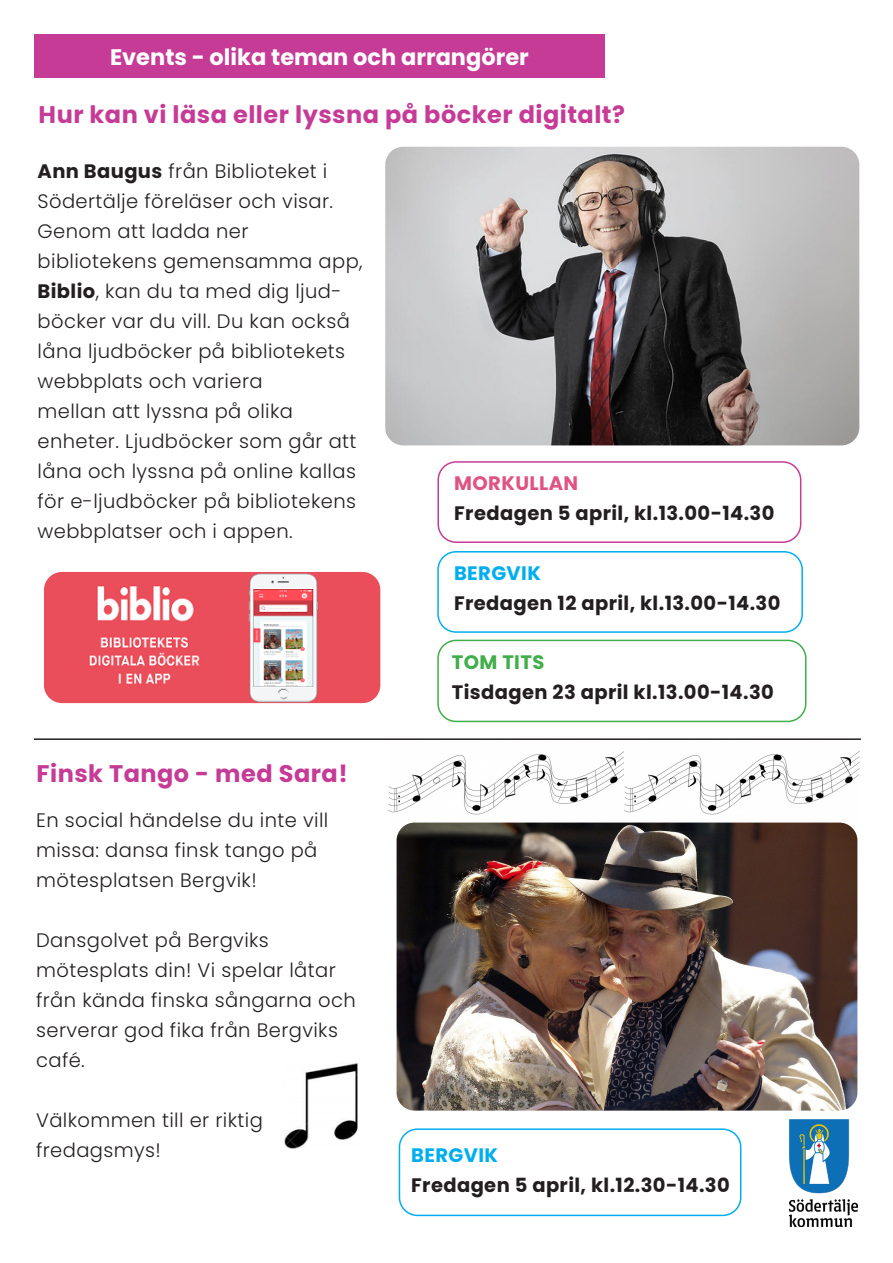
<style>
.page{position:relative;width:893px;height:1263px;background:#fff}
.page>*{position:absolute;margin:0;border:0;box-sizing:border-box;transform-origin:0 0}
.t1{font:700 24px "Poppins Latin";letter-spacing:.02em;color:#c53b96}
.t2{font:700 22.5px "Poppins Latin";color:#fff}
.t3{font:300 19.5px/30px "Poppins Latin";letter-spacing:.02em;color:#231f20}
.t4{font:700 19.5px/30px "Poppins Latin";letter-spacing:.02em;color:#231f20}
.s1{font-weight:700}
.s2{color:#df5383}
.s3{color:#00aeef}
.s4{color:#40ae49}
</style>
<div class="page">
<img style="left:388px;top:751px;width:472px;height:64px">
<img style="left:790px;top:1120px;width:67px;height:106px">
<div style="left:34px;top:34px;width:571px;height:44px;background:#c53b96"></div>
<div style="left:437px;top:461px;width:364px;height:82px;border:2px solid #c53b96;border-radius:18px"></div>
<div style="left:437px;top:640px;width:369px;height:82px;border:2px solid #40ae49;border-radius:18px"></div>
<img style="left:385px;top:147px;width:474px;height:298px">
<img style="left:44px;top:572px;width:336px;height:131px">
<hr style="left:34px;top:738px;width:827px;height:2px;background:#231f20">
<div style="left:399px;top:1128px;width:342px;height:88px;border:2px solid #00aeef;border-radius:18px"></div>
<img style="left:397px;top:822px;width:460px;height:288px">
<img style="left:285px;top:1063px;width:73px;height:86px">
<div style="left:437px;top:551px;width:366px;height:82px;border:2px solid #00aeef;border-radius:18px"></div>
<p class="t2" style="left:110px;top:42px;width:420px">Events - olika teman och arrangörer</p>
<p class="t1" style="left:39px;top:98px;width:588px">Hur kan vi läsa eller lyssna på böcker digitalt?</p>
<p class="t3" style="left:38px;top:157px;width:326px"><span class="s1">Ann Baugus</span> från Biblioteket i<br>Södertälje föreläser och visar.<br>Genom att ladda ner bibliotekens gemensamma app,<br><span class="s1">Biblio</span>, kan du ta med dig ljud&shy;böcker var du vill. Du kan också låna ljudböcker på bibliotekets webbplats och variera</p>
<p class="t3" style="left:38px;top:397px;width:257px">mellan att lyssna på olika</p>
<p class="t3" style="left:38px;top:427px;width:320px;text-align:justify">enheter. Ljudböcker som går att låna och lyssna på online kallas för e-ljudböcker på bibliotekens webbplatser och i appen.</p>
<p class="t1" style="left:37px;top:758px;width:313px">Finsk Tango - med Sara!</p>
<p class="t3" style="left:36px;top:805px;width:294px">En social händelse du inte vill missa: dansa finsk tango på</p>
<p class="t3" style="left:36px;top:865px;width:222px">mötesplatsen Bergvik!</p>
<p class="t3" style="left:36px;top:925px;width:321px">Dansgolvet på Bergviks mötesplats din! Vi spelar låtar från kända finska sångarna och serverar god fika från Bergviks café.</p>
<p class="t3" style="left:36px;top:1105px;width:228px">Välkommen till er riktig fredagsmys!</p>
<p class="t4" style="left:454px;top:468px;width:322px"><span class="s2">MORKULLAN<br></span>Fredagen 5 april, kl.13.00-14.30</p>
<p class="t4" style="left:454px;top:559px;width:328px"><span class="s3">BERGVIK<br></span>Fredagen 12 april, kl.13.00-14.30</p>
<p class="t4" style="left:452px;top:647px;width:324px"><span class="s4">TOM TITS<br></span>Tisdagen 23 april kl.13.00-14.30</p>
<p class="t4" style="left:411px;top:1140px;width:320px"><span class="s3">BERGVIK<br></span>Fredagen 5 april, kl.12.30-14.30</p>
</div>
